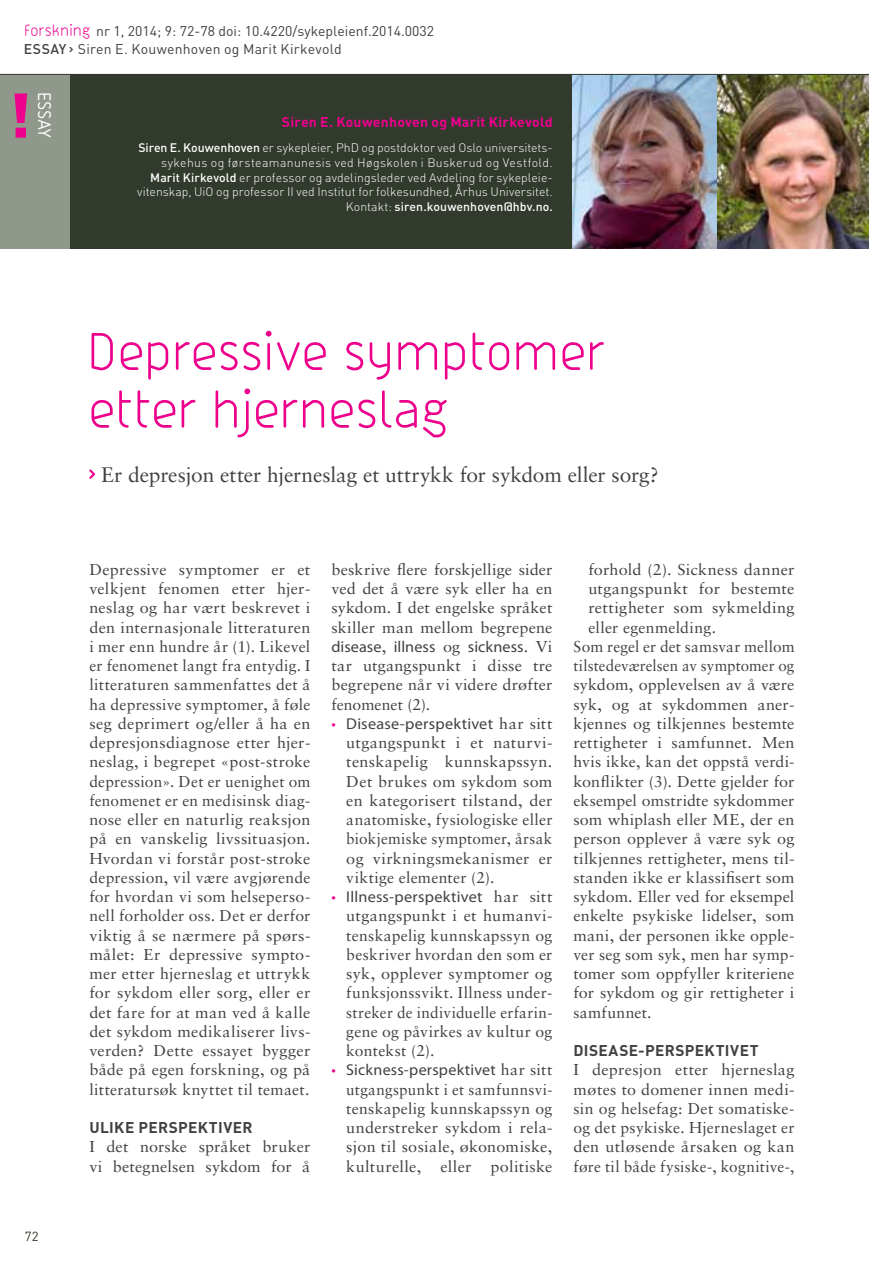
<style>
.page{position:relative;width:869px;height:1265px;background:#fff}
.page>*{position:absolute;margin:0;border:0;box-sizing:border-box;transform-origin:0 0}
.t1{font:300 57.75px/57.8px "Friends";letter-spacing:-.005em;color:#ec008c}
.t2{font:21px "Sabon";letter-spacing:-.01em;color:#414042}
.t3{font:19.25px "Friends";color:#fff}
.t4{font:300 17.5px "Friends";letter-spacing:.015em;color:#ec008c}
.t5{font:15.75px/19.2px "Sabon";letter-spacing:.01em;color:#414042;text-align:justify}
.t6{font:15.75px/19.2px "Sabon";letter-spacing:.01em;color:#414042;text-align:justify;scale:.96 1}
.t7{font:15.75px "Myriad Pro";letter-spacing:.015em;color:#414042}
.t8{font:700 15.4px "DIN";letter-spacing:.025em;color:#414042}
.t9{font:14px "DIN";color:#414042}
.t10{font:14px "DIN";letter-spacing:.02em;color:#414042}
.t11{font:700 14px "DIN";letter-spacing:.015em;color:#ec008c}
.t12{font:500 14px "DIN";color:#414042}
.t13{font:13.12px "DIN";color:#313a2c}
.t14{font:300 12.25px/14.7px "DIN";letter-spacing:.005em;color:#fff;text-align:right}
.s1{font-weight:500}
.s2{font-family:"Friends";font-weight:500}
.s3{font-family:"Sabon"}
.s4{color:#ec008c}
</style>
<div class="page">
<div style="left:0;top:74px;width:868px;height:175px;background:#313a2c"></div>
<img style="left:572px;top:75px;width:145px;height:174px">
<img style="left:717px;top:75px;width:151px;height:174px">
<div style="left:0;top:74px;width:69px;height:175px;background:#90988c"></div>
<svg style="left:14px;top:94px;width:13px;height:44px"></svg>
<hr style="left:0;top:74px;width:868px;height:1px;background:#313a2c">
<svg style="left:89px;top:469px;width:6px;height:10px"></svg>
<p class="t4" style="left:25px;top:21px;width:68px">forskning</p>
<p class="t9" style="left:96px;top:22px;width:339px">nr 1, 2014; 9: 72-78 doi: 10.4220/sykepleienf.2014.0032</p>
<p class="t12" style="left:24px;top:40px;width:9px">ess</p>
<p class="t10" style="left:50px;top:40px;width:293px"><span class="s1">ay</span> <span class="s2">&gt;</span> Siren E. Kouwenhoven og Marit Kirkevold</p>
<p class="t3" style="left:55px;top:93px;width:47px;rotate:90deg">essay</p>
<p class="t11" style="left:282px;top:113px;width:272px">Siren E. Kouwenhoven og Marit Kirkevold</p>
<p class="t14" style="left:137px;top:140px;width:417px"><span class="s1">Siren E. Kouwenhoven</span> er sykepleier, PhD og postdoktor ved Oslo universitets&shy;sykehus og førsteamanunesis ved Høgskolen i Buskerud og Vestfold.<br><span class="s1">Marit Kirkevold</span> er professor og avdelingsleder ved Avdeling for sykepleie&shy;vitenskap, UiO og professor II ved Institut for folkesundhed, Århus Universitet.<br>Kontakt: <span class="s1">siren.kouwenhoven@hbv.no.</span></p>
<p class="t13" style="left:25px;top:1228px;width:15px">72</p>
<h1 class="t1" style="left:89px;top:322px;width:518px">Depressive symptomer etter hjerneslag</h1>
<h2 class="t2" style="left:101px;top:462px;width:559px">Er depresjon etter hjerneslag et uttrykk for sykdom eller sorg?</h2>
<p class="t5" style="left:89px;top:560px;width:222px">Depressive symptomer er et velkjent fenomen etter hjer&shy;neslag og har vært beskrevet i den internasjonale litteraturen i mer enn hundre år (1). Likevel er fenomenet langt fra entydig. I litteraturen sammenfattes det å ha depressive symptomer, å føle seg deprimert og/eller å ha en depresjonsdiagnose etter hjer&shy;neslag, i begrepet «post-stroke depression». Det er uenighet om fenomenet er en medisinsk diag&shy;nose eller en naturlig reaksjon på en vanskelig livssituasjon.<br>Hvordan vi forstår post-stroke depression, vil være avgjørende for hvordan vi som helseperso&shy;nell forholder oss. Det er derfor viktig å se nærmere på spørs&shy;målet: Er depressive sympto&shy;mer etter hjerneslag et uttrykk for sykdom eller sorg, eller er det fare for at man ved å kalle det sykdom medikaliserer livs&shy;verden? Dette essayet bygger både på egen forskning, og på litteratursøk knyttet til temaet.</p>
<p class="t8" style="left:89px;top:1118px;width:165px">Ulike perspektiver</p>
<p class="t5" style="left:89px;top:1137px;width:222px">I det norske språket bruker vi betegnelsen sykdom for å</p>
<p class="t5" style="left:331px;top:560px;width:222px">beskrive flere forskjellige sider ved det å være syk eller ha en sykdom. I det engelske språket skiller man mellom begrepene</p>
<p class="t7" style="left:331px;top:637px;width:222px">disease<span class="s3">,</span> illness <span class="s3">og</span> sickness<span class="s3">. Vi</span></p>
<p class="t5" style="left:331px;top:656px;width:222px">tar utgangspunkt i disse tre begrepene når vi videre drøfter fenomenet (2).</p>
<p class="t7" style="left:331px;top:714px;width:222px"><span class="s4">•</span> Disease-perspektivet <span class="s3">har sitt</span></p>
<p class="t5" style="left:346px;top:733px;width:207px">utgangspunkt i et naturvi&shy;tenskapelig kunnskapssyn.<br>Det brukes om sykdom som en kategorisert tilstand, der anatomiske, fysiologiske eller biokjemiske symptomer, årsak og virkningsmekanismer er viktige elementer (2).</p>
<p class="t7" style="left:331px;top:887px;width:222px"><span class="s4">•</span> Illness-perspektivet <span class="s3">har sitt</span></p>
<p class="t5" style="left:346px;top:906px;width:207px">utgangspunkt i et humanvi&shy;tenskapelig kunnskapssyn og beskriver hvordan den som er syk, opplever symptomer og funksjonssvikt. Illness under&shy;streker de individuelle erfarin&shy;gene og påvirkes av kultur og kontekst (2).</p>
<p class="t7" style="left:331px;top:1060px;width:222px"><span class="s4">•</span> Sickness-perspektivet <span class="s3">har sitt</span></p>
<p class="t6" style="left:346px;top:1079px;width:216px">utgangspunkt i et samfunnsvi&shy;tenskapelig kunnskapssyn og understreker sykdom i rela&shy;sjon til sosiale, økonomiske, kulturelle, eller politiske</p>
<p class="t5" style="left:588px;top:560px;width:207px">forhold (2). Sickness danner</p>
<p class="t5" style="left:588px;top:579px;width:207px">utgangspunkt for bestemte</p>
<p class="t5" style="left:588px;top:598px;width:207px">rettigheter som sykmelding</p>
<p class="t5" style="left:588px;top:617px;width:129px">eller egenmelding.</p>
<p class="t5" style="left:573px;top:637px;width:222px">Som regel er det samsvar mellom</p>
<p class="t6" style="left:573px;top:656px;width:231px">tilstedeværelsen av symptomer og</p>
<p class="t5" style="left:573px;top:675px;width:222px">sykdom, opplevelsen av å være</p>
<p class="t5" style="left:573px;top:694px;width:222px">syk, og at sykdommen aner-</p>
<p class="t5" style="left:573px;top:714px;width:222px">kjennes og tilkjennes bestemte</p>
<p class="t5" style="left:573px;top:733px;width:222px">rettigheter i samfunnet. Men</p>
<p class="t5" style="left:573px;top:752px;width:222px">hvis ikke, kan det oppstå verdi-</p>
<p class="t5" style="left:573px;top:771px;width:222px">konflikter (3). Dette gjelder for</p>
<p class="t5" style="left:573px;top:791px;width:222px">eksempel omstridte sykdommer</p>
<p class="t5" style="left:573px;top:810px;width:222px">som whiplash eller ME, der en</p>
<p class="t5" style="left:573px;top:829px;width:222px">person opplever å være syk og</p>
<p class="t5" style="left:573px;top:848px;width:222px">tilkjennes rettigheter, mens til-</p>
<p class="t5" style="left:573px;top:868px;width:222px">standen ikke er klassifisert som</p>
<p class="t5" style="left:573px;top:887px;width:222px">sykdom. Eller ved for eksempel</p>
<p class="t5" style="left:573px;top:906px;width:222px">enkelte psykiske lidelser, som</p>
<p class="t5" style="left:573px;top:925px;width:222px">mani, der personen ikke opple-</p>
<p class="t5" style="left:573px;top:945px;width:222px">ver seg som syk, men har symp-</p>
<p class="t5" style="left:573px;top:964px;width:222px">tomer som oppfyller kriteriene</p>
<p class="t5" style="left:573px;top:983px;width:222px">for sykdom og gir rettigheter i</p>
<p class="t5" style="left:573px;top:1002px;width:80px">samfunnet.</p>
<p class="t8" style="left:573px;top:1041px;width:186px">Disease-perspektivet</p>
<p class="t5" style="left:573px;top:1060px;width:222px">I depresjon etter hjerneslag møtes to domener innen medi&shy;sin og helsefag: Det somatiske&shy;og det psykiske. Hjerneslaget er den utløsende årsaken og kan føre til både fysiske-, kognitive-,</p>
</div>
